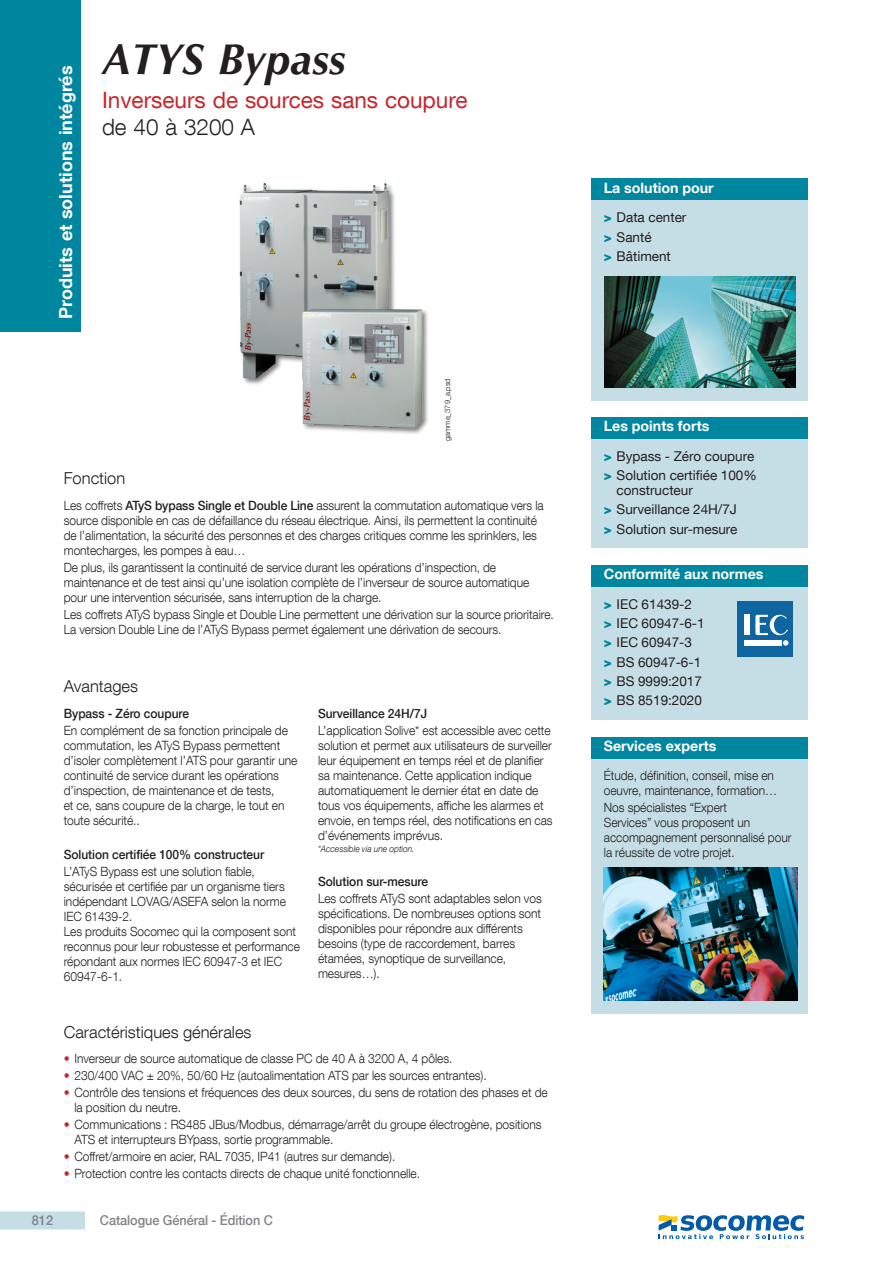
<style>
.page{position:relative;width:893px;height:1263px;background:#fff}
.page>*{position:absolute;margin:0;border:0;box-sizing:border-box;transform-origin:0 0}
.TITRE_produit_pag{font:italic 700 43.5px "Optima LT Std";color:#231f20}
.Sous_famille{font:22.5px "Helvetica Neue LT Com";color:#c8242b}
.Calibre{font:300 22.5px "Helvetica Neue LT Com";color:#231f20}
.t1{font:700 18px "Helvetica Neue LT Com";color:#fff}
.sous_titre_1ere_p{font:300 16.5px "Helvetica Neue LT Com";color:#231f20}
.navig_titre{font:700 14.25px "Helvetica Neue LT Com";color:#fff}
.t2{font:13.5px/15px "Helvetica Neue LT Com";color:#231f20}
.t3{font:500 13.5px "Helvetica Neue LT Com";letter-spacing:-.005em;color:#808285;scale:.94 1}
.texte_light_8_5pt{font:300 12.75px/15px "Helvetica Neue LT Com";letter-spacing:-.005em;color:#231f20;scale:.94 1}
.Texte_medium_8_5{font:500 12.75px "Helvetica Neue LT Com";letter-spacing:-.005em;color:#231f20;scale:.94 1}
.texte_light_8_5pt-2{font:500 12.75px "Helvetica Neue LT Com";letter-spacing:-.005em;color:#231f20;scale:.94 1}
.texte_light_8_5pt-3{font:italic 300 9px "Helvetica Neue LT Com";letter-spacing:-.005em;color:#231f20;scale:.94 1}
.reference{font:300 7.5px "Helvetica Neue LT Com";color:#231f20}
.s1{font-weight:500}
.s2{color:#c8242b}
.s3{font-weight:900;color:#00869e}
</style>
<div class="page">
<div style="left:0;top:1211px;width:85px;height:18px;background:#c5dde5"></div>
<div style="left:0;top:0;width:81px;height:332px;background:#00869e"></div>
<div style="left:591px;top:438px;width:217px;height:110px;background:#c5dde5"></div>
<div style="left:591px;top:417px;width:217px;height:21px;background:#00869e"></div>
<div style="left:591px;top:179px;width:217px;height:21px;background:#00869e"></div>
<div style="left:591px;top:200px;width:217px;height:200px;background:#c5dde5"></div>
<img style="left:605px;top:277px;width:191px;height:110px">
<div style="left:591px;top:586px;width:217px;height:134px;background:#c5dde5"></div>
<div style="left:591px;top:565px;width:217px;height:21px;background:#00869e"></div>
<div style="left:738px;top:601px;width:55px;height:56px;background:#0e659f"></div>
<hr style="left:744px;top:640px;width:37px;height:1px;background:#fff">
<hr style="left:744px;top:642px;width:37px;height:2px;background:#fff">
<hr style="left:744px;top:645px;width:37px;height:1px;background:#fff">
<div style="left:744px;top:615px;width:5px;height:20px;background:#fff"></div>
<svg style="left:755px;top:615px;width:33px;height:31px"></svg>
<div style="left:591px;top:758px;width:217px;height:256px;background:#c5dde5"></div>
<div style="left:591px;top:737px;width:217px;height:21px;background:#00869e"></div>
<img style="left:604px;top:868px;width:193px;height:133px">
<img style="left:239px;top:183px;width:189px;height:251px">
<svg style="left:659px;top:1215px;width:145px;height:24px"></svg>
<h3 class="t1" style="left:54px;top:319px;width:255px;rotate:-90deg">Produits et solutions intégrés</h3>
<p class="TITRE_produit_pag" style="left:102px;top:34px;width:245px">ATYS Bypass</p>
<p class="Sous_famille" style="left:102px;top:86px;width:367px">Inverseurs de sources sans coupure</p>
<p class="Calibre" style="left:102px;top:114px;width:155px">de 40 à 3200 A</p>
<p class="reference" style="left:443px;top:441px;width:64px;rotate:-90deg">gamme_379_a.psd</p>
<p class="sous_titre_1ere_p" style="left:64px;top:468px;width:63px">Fonction</p>
<p class="texte_light_8_5pt" style="left:64px;top:497px;width:512px">Les coffrets <span class="s1">ATyS bypass Single et Double Line</span> assurent la commutation automatique vers la source disponible en cas de défaillance du réseau électrique. Ainsi, ils permettent la continuité de l’alimentation, la sécurité des personnes et des charges critiques comme les sprinklers, les montecharges, les pompes à eau…</p>
<p class="texte_light_8_5pt" style="left:64px;top:559px;width:497px">De plus, ils garantissent la continuité de service durant les opérations d’inspection, de maintenance et de test ainsi qu’une isolation complète de l’inverseur de source automatique pour une intervention sécurisée, sans interruption de la charge.</p>
<p class="texte_light_8_5pt" style="left:64px;top:607px;width:523px">Les coffrets ATyS bypass Single et Double Line permettent une dérivation sur la source prioritaire.<br>La version Double Line de l’ATyS Bypass permet également une dérivation de secours.</p>
<p class="sous_titre_1ere_p" style="left:64px;top:676px;width:76px">Avantages</p>
<p class="Texte_medium_8_5" style="left:64px;top:705px;width:135px">Bypass - Zéro coupure</p>
<p class="texte_light_8_5pt" style="left:64px;top:722px;width:250px">En complément de sa fonction principale de commutation, les ATyS Bypass permettent d’isoler complètement l’ATS pour garantir une continuité de service durant les opérations d’inspection, de maintenance et de tests,<br>et ce, sans coupure de la charge, le tout en toute sécurité..</p>
<p class="Texte_medium_8_5" style="left:64px;top:847px;width:215px">Solution certifiée 100% constructeur</p>
<p class="texte_light_8_5pt" style="left:64px;top:864px;width:253px">L’ATyS Bypass est une solution fiable, sécurisée et certifiée par un organisme tiers indépendant LOVAG/ASEFA selon la norme IEC 61439-2.<br>Les produits Socomec qui la composent sont reconnus pour leur robustesse et performance répondant aux normes IEC 60947-3 et IEC 60947-6-1.</p>
<p class="sous_titre_1ere_p" style="left:64px;top:1022px;width:189px">Caractéristiques générales</p>
<p class="texte_light_8_5pt-2" style="left:318px;top:705px;width:118px">Surveillance 24H/7J</p>
<p class="texte_light_8_5pt" style="left:318px;top:722px;width:251px">L’application Solive* est accessible avec cette solution et permet aux utilisateurs de surveiller leur équipement en temps réel et de planifier sa maintenance. Cette application indique automatiquement le dernier état en date de tous vos équipements, affiche les alarmes et envoie, en temps réel, des notifications en cas d’événements imprévus.</p>
<p class="texte_light_8_5pt-3" style="left:318px;top:843px;width:104px">*Accessible via une option.</p>
<p class="Texte_medium_8_5" style="left:318px;top:874px;width:119px">Solution sur-mesure</p>
<p class="texte_light_8_5pt" style="left:318px;top:891px;width:240px">Les coffrets ATyS sont adaptables selon vos spécifications. De nombreuses options sont disponibles pour répondre aux différents besoins (type de raccordement, barres étamées, synoptique de surveillance, mesures…).</p>
<p class="texte_light_8_5pt" style="left:64px;top:1050px;width:415px"><span class="s2">•</span> Inverseur de source automatique de classe PC de 40 A à 3200 A, 4 pôles.</p>
<p class="texte_light_8_5pt" style="left:64px;top:1067px;width:451px"><span class="s2">•</span> 230/400 VAC ± 20%, 50/60 Hz (autoalimentation ATS par les sources entrantes).</p>
<p class="texte_light_8_5pt" style="left:74px;top:1084px;width:505px;text-indent:-11px"><span class="s2">•</span> Contrôle des tensions et fréquences des deux sources, du sens de rotation des phases et de la position du neutre.</p>
<p class="texte_light_8_5pt" style="left:74px;top:1117px;width:499px;text-indent:-11px"><span class="s2">•</span> Communications : RS485 JBus/Modbus, démarrage/arrêt du groupe électrogène, positions<br>ATS et interrupteurs BYpass, sortie programmable.</p>
<p class="texte_light_8_5pt" style="left:64px;top:1149px;width:354px"><span class="s2">•</span> Coffret/armoire en acier, RAL 7035, IP41 (autres sur demande).</p>
<p class="texte_light_8_5pt" style="left:64px;top:1166px;width:381px"><span class="s2">•</span> Protection contre les contacts directs de chaque unité fonctionnelle.</p>
<p class="t3" style="left:32px;top:1212px;width:24px">812</p>
<p class="t3" style="left:100px;top:1212px;width:185px">Catalogue Général - Édition C</p>
<p class="navig_titre" style="left:604px;top:179px;width:111px">La solution pour</p>
<p class="t2" style="left:604px;top:210px;width:84px"><span class="s3">&gt;</span> Data center</p>
<p class="t2" style="left:604px;top:229px;width:49px"><span class="s3">&gt;</span> Santé</p>
<p class="t2" style="left:604px;top:248px;width:69px"><span class="s3">&gt;</span> Bâtiment</p>
<p class="navig_titre" style="left:604px;top:417px;width:107px">Les points forts</p>
<p class="t2" style="left:604px;top:448px;width:152px"><span class="s3">&gt;</span> Bypass - Zéro coupure</p>
<p class="t2" style="left:617px;top:467px;width:142px;text-indent:-13px"><span class="s3">&gt;</span> Solution certifiée 100% constructeur</p>
<p class="t2" style="left:604px;top:502px;width:135px"><span class="s3">&gt;</span> Surveillance 24H/7J</p>
<p class="t2" style="left:604px;top:521px;width:135px"><span class="s3">&gt;</span> Solution sur-mesure</p>
<p class="navig_titre" style="left:604px;top:565px;width:161px">Conformité aux normes</p>
<p class="t2" style="left:604px;top:596px;width:90px"><span class="s3">&gt;</span> IEC 61439-2</p>
<p class="t2" style="left:604px;top:615px;width:102px"><span class="s3">&gt;</span> IEC 60947-6-1</p>
<p class="t2" style="left:604px;top:635px;width:90px"><span class="s3">&gt;</span> IEC 60947-3</p>
<p class="t2" style="left:604px;top:654px;width:99px"><span class="s3">&gt;</span> BS 60947-6-1</p>
<p class="t2" style="left:604px;top:673px;width:100px"><span class="s3">&gt;</span> BS 9999:2017</p>
<p class="t2" style="left:604px;top:692px;width:100px"><span class="s3">&gt;</span> BS 8519:2020</p>
<p class="navig_titre" style="left:604px;top:737px;width:114px">Services experts</p>
<p class="texte_light_8_5pt" style="left:604px;top:768px;width:186px">Étude, définition, conseil, mise en oeuvre, maintenance, formation…</p>
<p class="texte_light_8_5pt" style="left:604px;top:800px;width:201px">Nos spécialistes “Expert<br>Services” vous proposent un accompagnement personnalisé pour la réussite de votre projet.</p>
</div>
